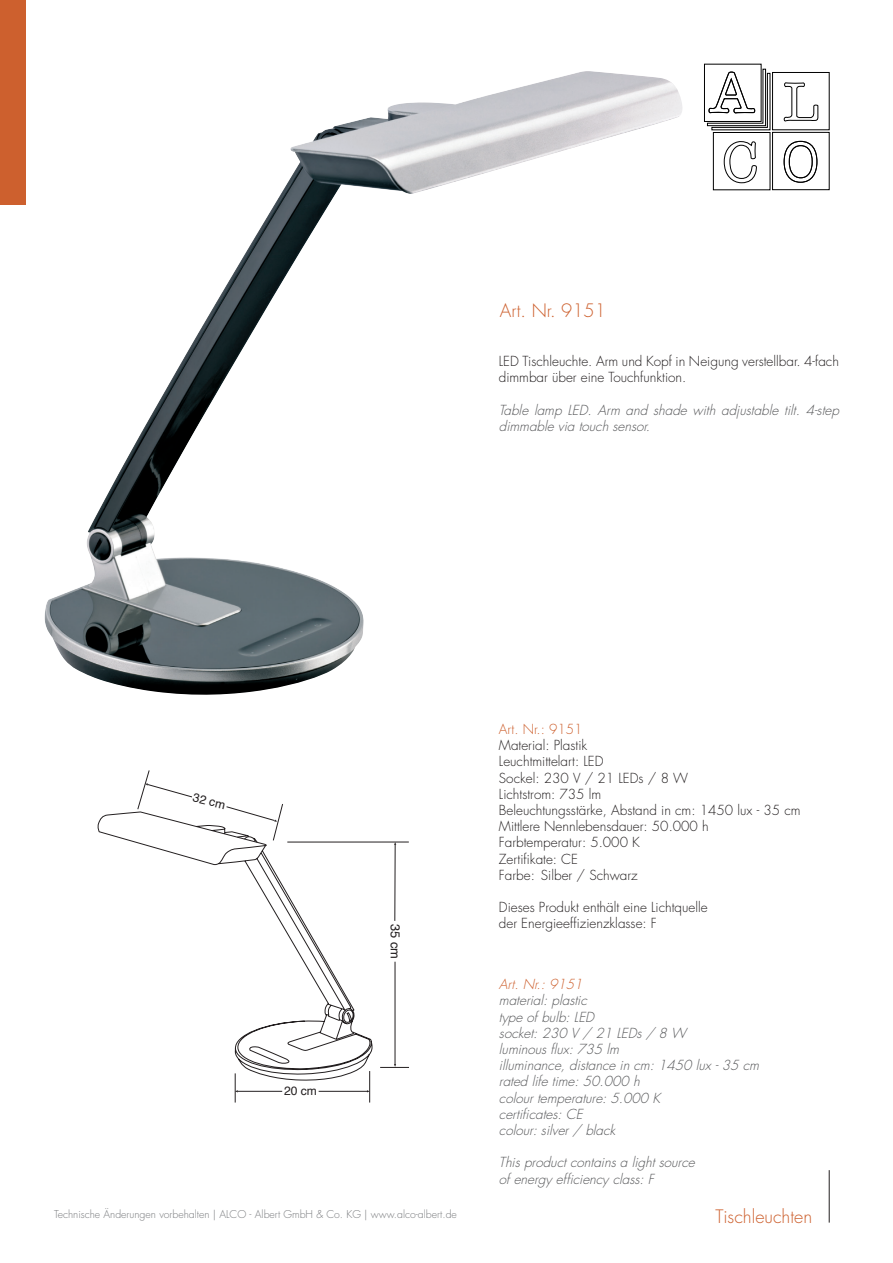
<style>
.page{position:relative;width:893px;height:1263px;background:#fff}
.page>*{position:absolute;margin:0;border:0;box-sizing:border-box;transform-origin:0 0}
.t1{font:300 18px "Futura Std";color:#cd602e}
.t2{font:300 13.5px/16.5px "Futura Std";color:#231f20}
.t3{font:italic 300 13.5px/16.5px "Futura Std";color:#57585a}
.t4{font:300 13.5px "Futura Std";color:#cd602e}
.t5{font:italic 300 13.5px "Futura Std";color:#cd602e}
.t6{font:12.9px "Helvetica";color:#231f20}
.t7{font:12.15px "Helvetica";color:#231f20}
.t8{font:12px "Helvetica";color:#231f20}
.t9{font:300 10.5px "Futura Std";color:#787a7d}
</style>
<div class="page">
<hr style="left:829px;top:1170px;width:1px;height:52px;background:#231f20">
<svg style="left:704px;top:64px;width:126px;height:126px"></svg>
<img style="left:45px;top:71px;width:637px;height:624px">
<svg style="left:97px;top:811px;width:278px;height:270px"></svg>
<svg style="left:138px;top:770px;width:145px;height:73px"></svg>
<hr style="left:369px;top:1071px;width:1px;height:31px;background:#231f20">
<hr style="left:238px;top:1091px;width:44px;height:1px;background:#231f20">
<svg style="left:235px;top:1073px;width:3px;height:29px"></svg>
<hr style="left:319px;top:1091px;width:48px;height:1px;background:#231f20">
<hr style="left:287px;top:842px;width:122px;height:1px;background:#231f20">
<hr style="left:395px;top:845px;width:1px;height:76px;background:#231f20">
<hr style="left:395px;top:962px;width:1px;height:102px;background:#231f20">
<svg style="left:380px;top:1064px;width:29px;height:4px"></svg>
<div style="left:0;top:0;width:26px;height:204px;background:#cd602e"></div>
<p class="t1" style="left:500px;top:299px;width:108px">Art. Nr. 9151</p>
<p class="t2" style="left:499px;top:353px;width:342px">LED Tischleuchte. Arm und Kopf in Neigung verstellbar. 4-fach dimmbar über eine Touchfunktion.</p>
<p class="t3" style="left:499px;top:402px;width:345px">Table lamp LED. Arm and shade with adjustable tilt. 4-step dimmable via touchsensor.</p>
<p class="t7" style="left:196px;top:788px;width:34px;rotate:14deg">32 cm</p>
<p class="t8" style="left:284px;top:1082px;width:34px">20 cm</p>
<p class="t6" style="left:405px;top:923px;width:37px;rotate:90deg">35 cm</p>
<p class="t9" style="left:54px;top:1207px;width:404px">Technische Änderungen vorbehalten | ALCO - Albert GmbH &amp; Co. KG | www.alco-albert.de</p>
<p class="t4" style="left:499px;top:721px;width:85px">Art. Nr.: 9151</p>
<p class="t2" style="left:499px;top:737px;width:90px">Material: Plastik</p>
<p class="t2" style="left:499px;top:754px;width:106px">Leuchtmittelart: LED</p>
<p class="t2" style="left:499px;top:770px;width:191px">Sockel: 230 V / 21 LEDs / 8 W</p>
<p class="t2" style="left:499px;top:786px;width:104px">Lichtstrom: 735 lm</p>
<p class="t2" style="left:499px;top:802px;width:303px">Beleuchtungsstärke, Abstand in cm: 1450 lux - 35 cm</p>
<p class="t2" style="left:499px;top:818px;width:211px">Mittlere Nennlebensdauer: 50.000 h</p>
<p class="t2" style="left:499px;top:835px;width:142px">Farbtemperatur: 5.000 K</p>
<p class="t2" style="left:499px;top:851px;width:81px">Zertifikate: CE</p>
<p class="t2" style="left:499px;top:867px;width:140px">Farbe: Silber / Schwarz</p>
<p class="t2" style="left:499px;top:899px;width:210px">Dieses Produkt enthält eine Lichtquelle</p>
<p class="t2" style="left:499px;top:916px;width:159px">der Energieeffizienzklasse: F</p>
<p class="t5" style="left:499px;top:976px;width:89px">Art.Nr.:9151</p>
<p class="t3" style="left:499px;top:993px;width:93px">material:plastic</p>
<p class="t3" style="left:499px;top:1009px;width:100px">type ofbulb:LED</p>
<p class="t3" style="left:499px;top:1025px;width:192px">socket:230 V / 21 LEDs/ 8 W</p>
<p class="t3" style="left:499px;top:1041px;width:125px">luminousflux:735 lm</p>
<p class="t3" style="left:499px;top:1057px;width:265px">illuminance,distance incm:1450 lux-35 cm</p>
<p class="t3" style="left:499px;top:1074px;width:146px">rated life time:50.000 h</p>
<p class="t3" style="left:499px;top:1090px;width:166px">colourtemperature:5.000 K</p>
<p class="t3" style="left:499px;top:1106px;width:89px">certificates:CE</p>
<p class="t3" style="left:499px;top:1122px;width:122px">colour: silver/ black</p>
<p class="t3" style="left:499px;top:1155px;width:201px">Thisproductcontainsa lightsource</p>
<p class="t3" style="left:499px;top:1171px;width:160px">ofenergy efficiency class:F</p>
<p class="t1" style="left:716px;top:1205px;width:98px">Tischleuchten</p>
</div>
